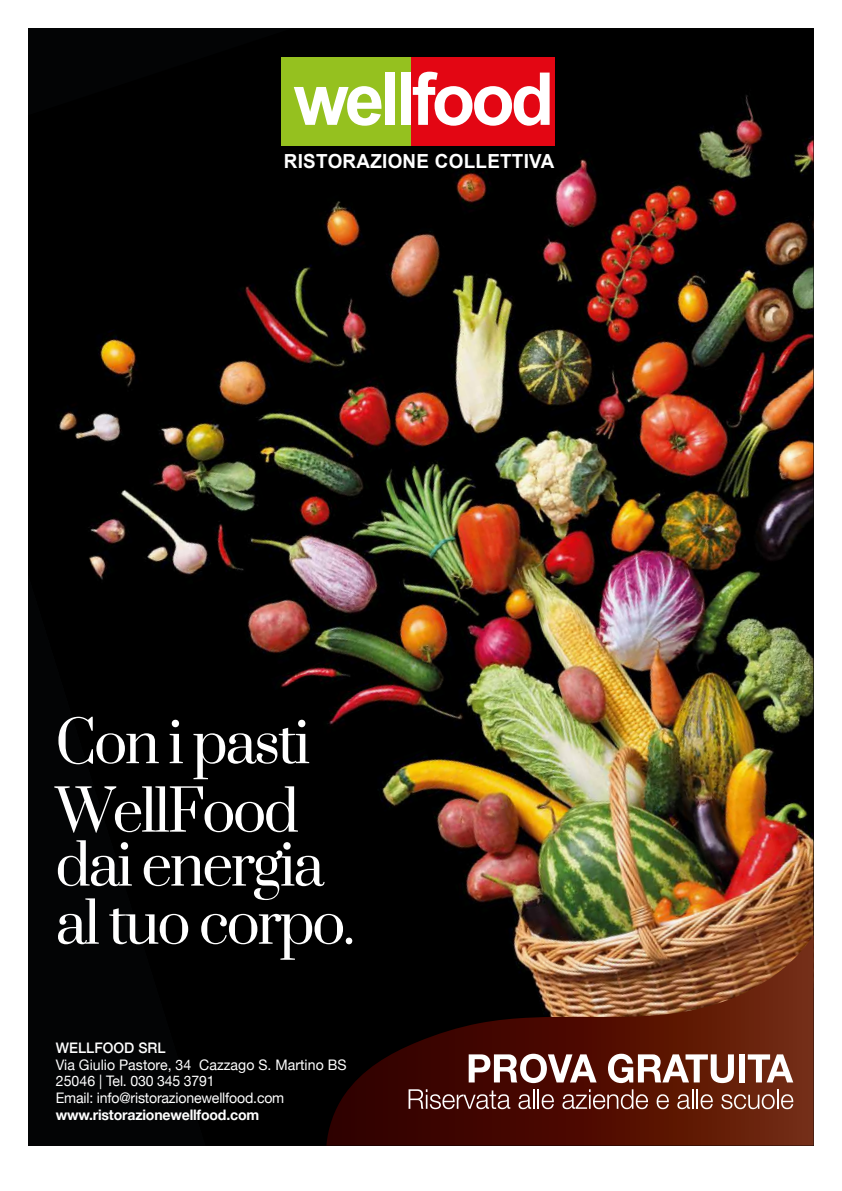
<style>
.page{position:relative;width:842px;height:1191px;background:#fff}
.page>*{position:absolute;margin:0;border:0;box-sizing:border-box;transform-origin:0 0}
.t1{font:700 73px "Arial";letter-spacing:-.055em;color:#fff}
.t2{font:56.6px/68.5px "Prata";letter-spacing:-.045em;color:#fff}
.t3{font:700 19.4px "Arial";letter-spacing:.015em;color:#fff}
.t4{font:14.5px/16.6px "Helvetica Neue";letter-spacing:-.015em;color:#fff}
.t5{font:700 14.5px "Helvetica Neue";letter-spacing:-.015em;color:#fff}
.t6{font:500 14.5px "Helvetica Neue";color:#fff}
</style>
<div class="page">
<img style="left:28px;top:28px;width:785px;height:1117px">
<svg style="left:326px;top:935px;width:488px;height:210px"></svg>
<svg style="left:409px;top:1089px;width:101px;height:20px"></svg>
<svg style="left:518px;top:1089px;width:36px;height:20px"></svg>
<svg style="left:562px;top:1089px;width:86px;height:20px"></svg>
<svg style="left:657px;top:1094px;width:12px;height:15px"></svg>
<svg style="left:677px;top:1089px;width:36px;height:20px"></svg>
<svg style="left:721px;top:1089px;width:72px;height:20px"></svg>
<svg style="left:469px;top:1053px;width:128px;height:30px"></svg>
<svg style="left:608px;top:1053px;width:126px;height:30px"></svg>
<div style="left:739px;top:1054px;width:6px;height:28px;background:#fff"></div>
<svg style="left:748px;top:1054px;width:45px;height:28px"></svg>
<div style="left:282px;top:57px;width:271px;height:89px;background:#95c11f"></div>
<div style="left:410px;top:57px;width:144px;height:89px;background:#e30613"></div>
<h1 class="t1" style="left:293px;top:51px;width:262px">wellfood</h1>
<h3 class="t3" style="left:284px;top:149px;width:272px">RISTORAZIONE COLLETTIVA</h3>
<h2 class="t2" style="left:55px;top:705px;width:256px">Con i pasti<br>WellFood</h2>
<h2 class="t2" style="left:55px;top:832px;width:301px;line-height:58.1px">dai energia al tuo corpo.</h2>
<p class="t6" style="left:56px;top:1036px;width:111px">WELLFOOD SRL</p>
<p class="t4" style="left:56px;top:1057px;width:292px">Via Giulio Pastore, 34 Cazzago S. Martino BS<br>25046 | Tel. 030 345 3791<br>Email: info@ristorazionewellfood.com</p>
<p class="t5" style="left:56px;top:1103px;width:205px">www.ristorazionewellfood.com</p>
</div>
